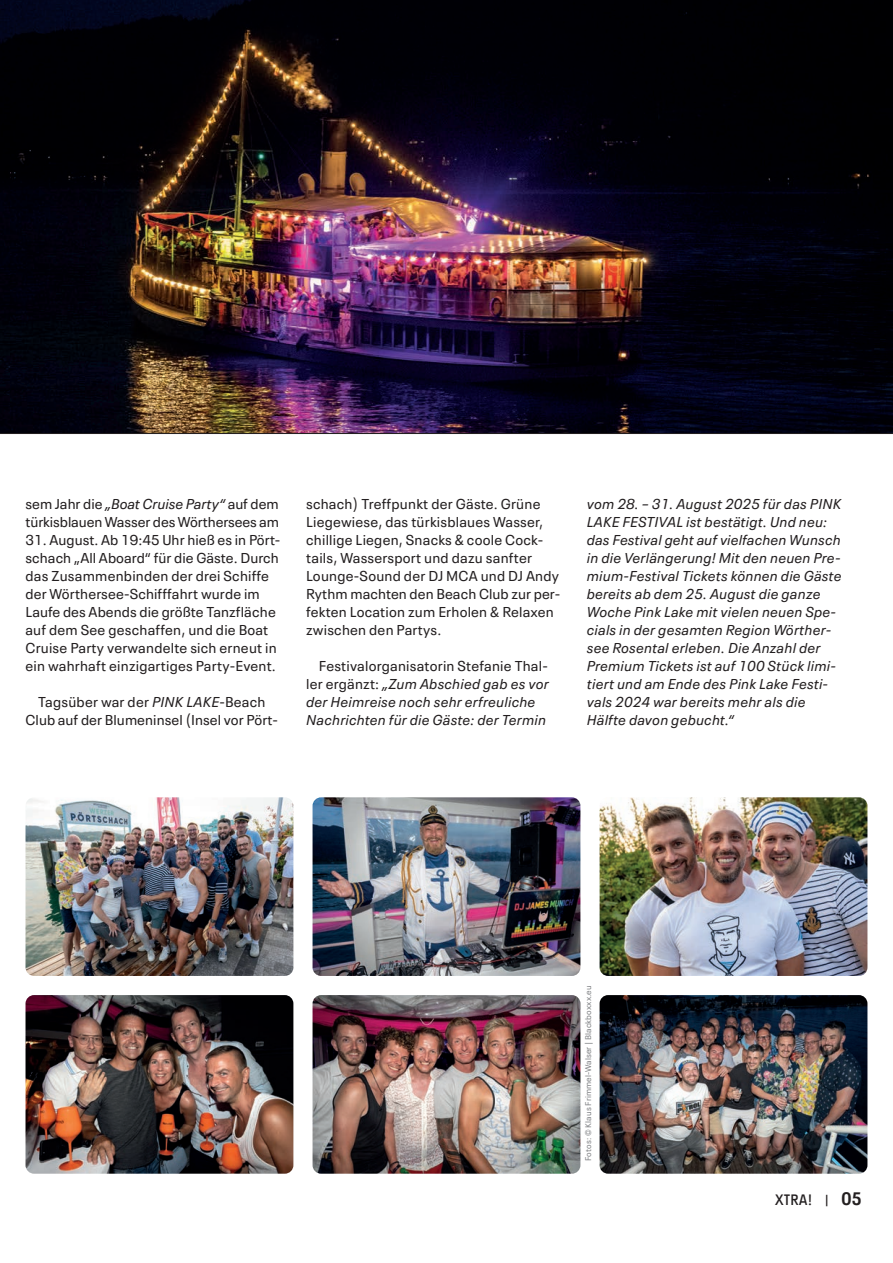
<style>
.page{position:relative;width:893px;height:1263px;background:#fff}
.page>*{position:absolute;margin:0;border:0;box-sizing:border-box;transform-origin:0 0}
.t1{font:600 condensed 15px "Neue Plak";color:#231f20}
.t2{font:14.25px/18px "Neue Plak Text";letter-spacing:.015em;color:#231f20}
.t3{font:italic 14.25px/18px "Neue Plak Text";letter-spacing:.015em;color:#231f20}
.t4{font:14.25px/18px "Neue Plak Text";letter-spacing:-.005em;color:#231f20}
.t5{font:8.25px "Neue Plak Text";letter-spacing:.015em;color:#808285}
.s1{font-style:italic}
.s2{font-style:normal}
.s3{font-size:12px}
.s4{font-weight:700;font-size:18px}
</style>
<div class="page">
<img style="left:26px;top:995px;width:267px;height:179px;border-radius:9px">
<img style="left:313px;top:995px;width:267px;height:179px;border-radius:9px">
<img style="left:313px;top:797px;width:267px;height:179px;border-radius:9px">
<img style="left:26px;top:797px;width:267px;height:179px;border-radius:9px">
<img style="left:600px;top:995px;width:267px;height:179px;border-radius:9px">
<img style="left:600px;top:797px;width:267px;height:179px;border-radius:9px">
<img style="left:0;top:0;width:893px;height:434px">
<p class="t4" style="left:26px;top:493px;width:255px">sem Jahr die <span class="s1">„Boat Cruise Party“</span> auf dem türkisblauen Wasser des Wörthersees am</p>
<p class="t2" style="left:26px;top:529px;width:256px">31. August. Ab 19:45 Uhr hieß es in Pört&shy;schach „All Aboard“ für die Gäste. Durch das Zusammenbinden der drei Schiffe der Wörthersee-Schifffahrt wurde im Laufe des Abends die größte Tanzfläche auf dem See geschaffen, und die Boat Cruise Party verwandelte sich erneut in ein wahrhaft einzigartiges Party-Event.</p>
<p class="t2" style="left:26px;top:691px;width:254px;text-align:center">Tagsüber war der <span class="s1">PINK LAKE</span>-Beach<br>Club auf der Blumeninsel (Insel vor Pört-</p>
<p class="t2" style="left:306px;top:493px;width:256px">schach) Treffpunkt der Gäste. Grüne Liegewiese, das türkisblaues Wasser, chillige Liegen, Snacks &amp; coole Cock&shy;tails, Wassersport und dazu sanfter Lounge-Sound der DJ MCA und DJ Andy Rythm machten den Beach Club zur per&shy;fekten Location zum Erholen &amp; Relaxen zwischen den Partys.</p>
<p class="t3" style="left:306px;top:655px;width:244px;text-indent:13px"><span class="s2">Festivalorganisatorin Stefanie Thal&shy;ler ergänzt:</span> „Zum Abschied gab es vor der Heimreise noch sehr erfreuliche Nachrichten für die Gäste: der Termin</p>
<p class="t3" style="left:587px;top:493px;width:256px">vom 28. – 31. August 2025 für das PINK LAKE FESTIVAL ist bestätigt. Und neu: das Festival geht auf vielfachen Wunsch in die Verlängerung! Mit den neuen Pre&shy;mium-Festival Tickets können die Gäste bereits ab dem 25. August die ganze Woche Pink Lake mit vielen neuen Spe&shy;cials in der gesamten Region Wörther&shy;see Rosental erleben. Die Anzahl der Premium Tickets ist auf 100 Stück limi&shy;tiert und am Ende des Pink Lake Festi&shy;vals 2024 war bereits mehr als die Hälfte davon gebucht.“</p>
<p class="t5" style="left:581px;top:1161px;width:177px;rotate:-90deg">Fotos: © Klaus Frimmel-Walser | Blackboxxx.eu</p>
<p class="t1" style="left:775px;top:1187px;width:87px">XTRA! <span class="s3">|</span> <span class="s4">05</span></p>
</div>
